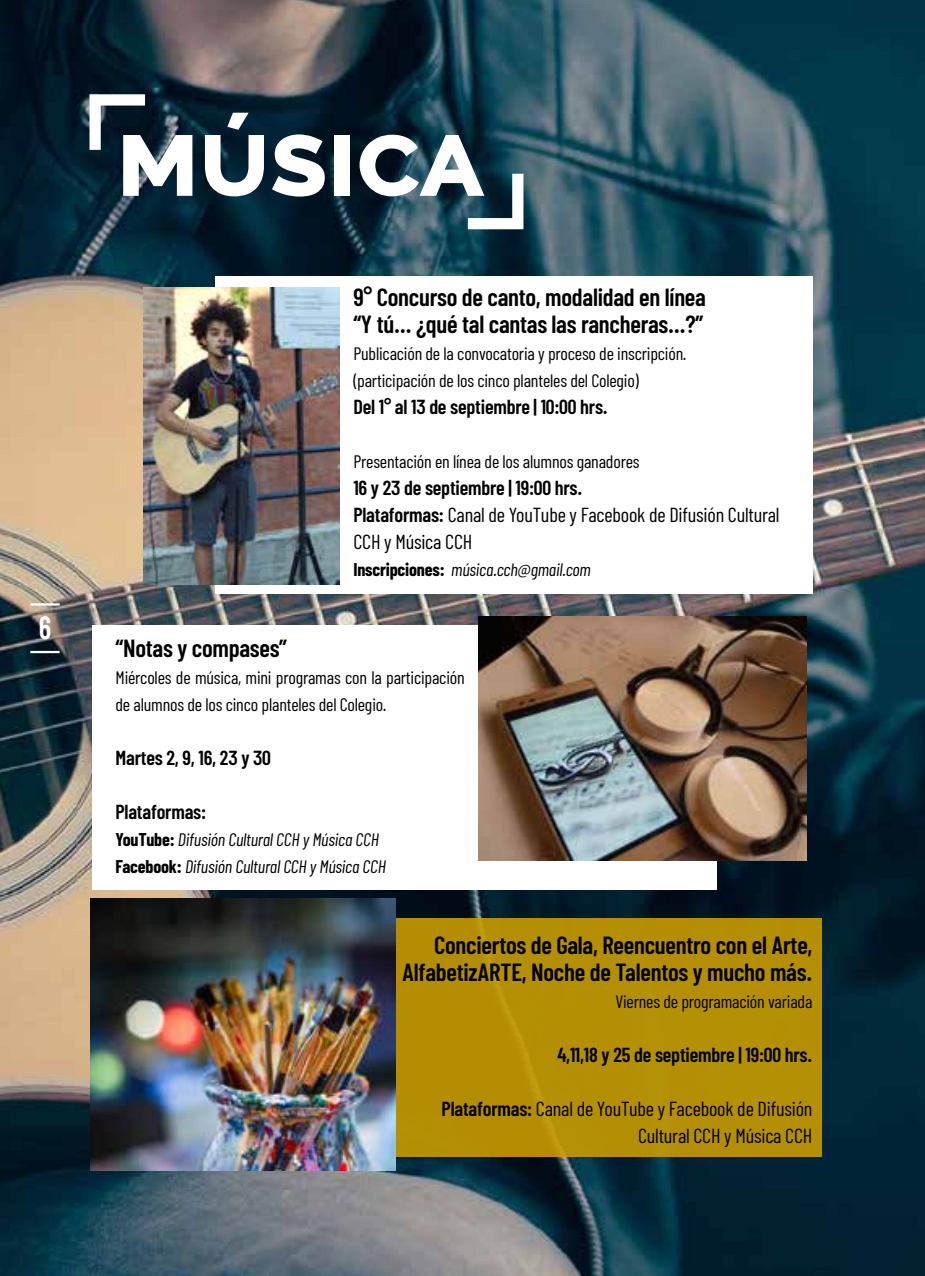
<style>
.page{position:relative;width:925px;height:1276px;background:#fff}
.page>*{position:absolute;margin:0;border:0;box-sizing:border-box;transform-origin:0 0}
.t1{font:800 108px "Raleway";color:#fff}
.t2{font:600 32.18px "Barlow Condensed";color:#fff;scale:.91 1}
.t3{font:600 24.75px/27px "Barlow Condensed";letter-spacing:-.01em;color:#000}
.t4{font:20.25px/27px "Barlow Condensed";letter-spacing:-.01em;color:#000}
.t5{font:600 20.25px "Barlow Condensed";letter-spacing:-.01em;color:#000}
.t6{font:18px/27px "Barlow Condensed";letter-spacing:-.01em;color:#000}
.t7{font:italic 18px/27px "Barlow Condensed";letter-spacing:-.01em;color:#000}
.s1{font-weight:600}
.s2{font-weight:700;font-style:normal}
</style>
<div class="page">
<img style="left:0;top:0;width:925px;height:1276px">
<div style="left:99px;top:918px;width:723px;height:238px;background:#b48f04"></div>
<hr style="left:30px;top:603px;width:30px;height:2px;background:#fff">
<hr style="left:30px;top:651px;width:30px;height:2px;background:#fff">
<div style="left:215px;top:276px;width:597px;height:317px;background:#fff"></div>
<div style="left:92px;top:625px;width:625px;height:265px;background:#fff"></div>
<svg style="left:84px;top:89px;width:72px;height:72px"></svg>
<svg style="left:457px;top:162px;width:72px;height:73px"></svg>
<img style="left:144px;top:288px;width:196px;height:296px">
<img style="left:478px;top:616px;width:328px;height:244px">
<img style="left:90px;top:898px;width:305px;height:272px">
<h2 class="t2" style="left:39px;top:608px;width:15px">6</h2>
<h1 class="t1" style="left:222px;top:92px;width:31px">´</h1>
<h1 class="t1" style="left:116px;top:96px;width:369px">musica</h1>
<h3 class="t3" style="left:353px;top:283px;width:354px">9° Concurso de canto, modalidad en línea “Y tú… ¿qué tal cantas las rancheras…?”</h3>
<p class="t6" style="left:353px;top:340px;width:335px">Publicación de la convocatoria y proceso de inscripción. (participación de los cinco planteles del Colegio)</p>
<p class="t5" style="left:353px;top:394px;width:256px">Del 1° al 13 de septiembre | 10:00 hrs.</p>
<p class="t6" style="left:353px;top:448px;width:288px">Presentación en línea de los alumnos ganadores</p>
<p class="t4" style="left:353px;top:474px;width:428px"><span class="s1">16 y 23 de septiembre | 19:00 hrs.<br>Plataformas:</span> Canal de YouTube y Facebook de Difusión Cultural<br>CCH y Música CCH</p>
<p class="t7" style="left:353px;top:556px;width:239px"><span class="s2">Inscripciones:</span> música.cch@gmail.com</p>
<h3 class="t3" style="left:116px;top:634px;width:173px">“Notas y compases”</h3>
<p class="t6" style="left:116px;top:664px;width:351px">Miércoles de música, mini programas con la participación de alumnos de los cinco planteles del Colegio.</p>
<p class="t5" style="left:116px;top:745px;width:157px">Martes 2, 9, 16, 23 y 30</p>
<p class="t5" style="left:116px;top:799px;width:92px">Plataformas:</p>
<p class="t7" style="left:116px;top:826px;width:272px"><span class="s2">YouTube:</span> Difusión Cultural CCH y Música CCH<br><span class="s2">Facebook:</span> Difusión Cultural CCH y Música CCH</p>
<h3 class="t3" style="left:402px;top:931px;width:412px;text-align:right">Conciertos de Gala, Reencuentro con el Arte,<br>AlfabetizARTE, Noche de Talentos y mucho más.</h3>
<p class="t6" style="left:615px;top:988px;width:199px">Viernes de programación variada</p>
<p class="t5" style="left:557px;top:1042px;width:257px">4,11,18 y 25 de septiembre | 19:00 hrs.</p>
<p class="t4" style="left:442px;top:1095px;width:372px;text-align:right"><span class="s1">Plataformas:</span> Canal de YouTube y Facebook de Difusión<br>Cultural CCH y Música CCH</p>
</div>
